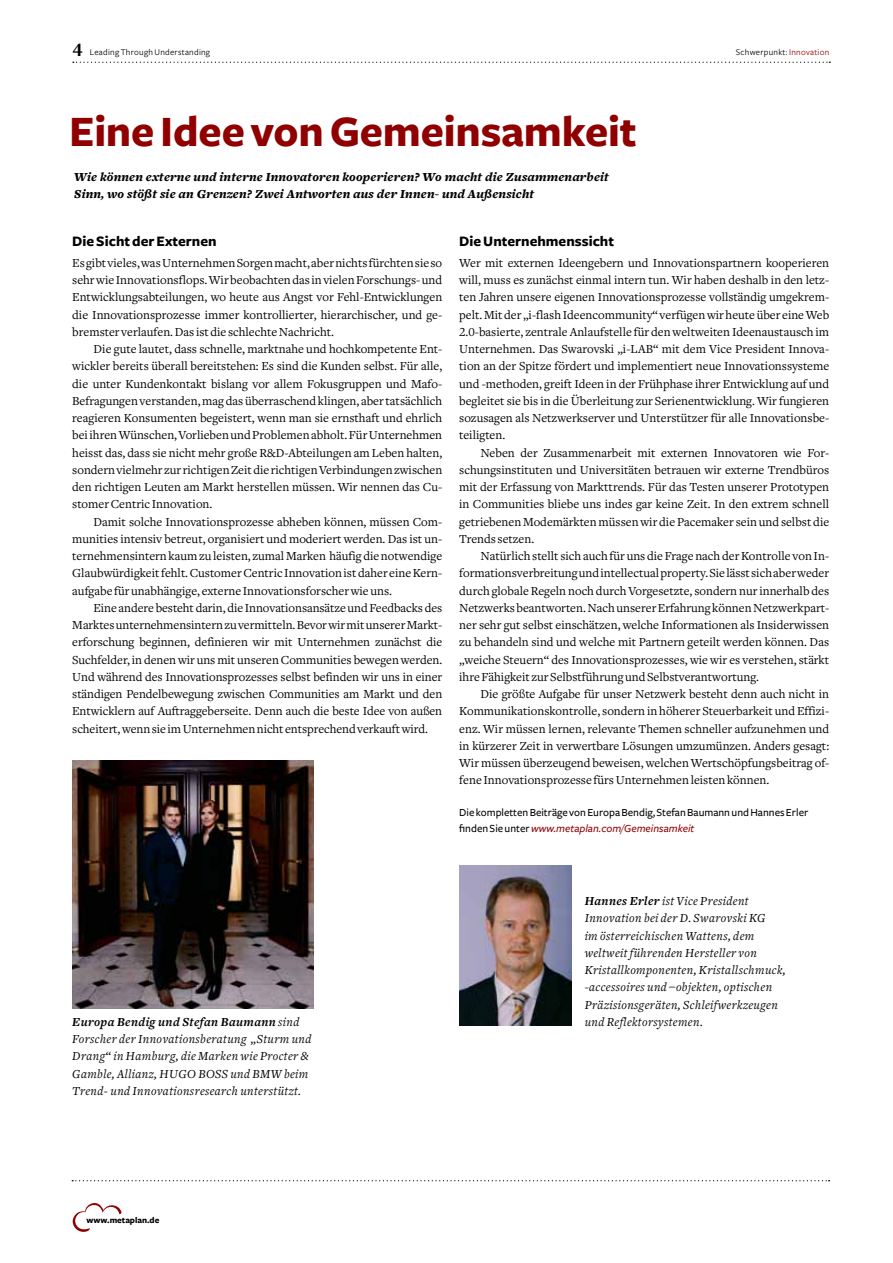
<style>
.page{position:relative;width:893px;height:1263px;background:#fff}
.page>*{position:absolute;margin:0;border:0;box-sizing:border-box;transform-origin:0 0}
.t1{font:700 45px "Freight Sans";letter-spacing:-.005em;color:#900000}
.t2{font:700 15px "Freight Sans";color:#000}
.t3{font:12.75px/17.2px "Freight Text";color:#000;text-align:justify}
.t4{font:italic 12.75px/17.2px "Freight Text";letter-spacing:.03em;color:#000}
.t5{font:italic 900 12.75px/17.2px "Freight Text";letter-spacing:.015em;color:#000}
.t6{font:500 11.25px/15.8px "Freight Sans";color:#000}
.t7{font:9px "Freight Sans";letter-spacing:.03em;color:#000}
.t8{font:700 9px "Freight Sans";color:#000}
.s1{font-family:"Freight Text";font-weight:900;font-size:19.5px}
.s2{color:#900000}
.s3{font-style:italic;color:#900000}
.s4{font-weight:700}
</style>
<div class="page">
<svg style="left:73px;top:1203px;width:49px;height:29px"></svg>
<svg style="left:72px;top:1180px;width:758px;height:1px"></svg>
<svg style="left:73px;top:62px;width:757px;height:1px"></svg>
<img style="left:72px;top:761px;width:242px;height:248px">
<img style="left:459px;top:866px;width:113px;height:159px">
<p class="t7" style="left:73px;top:48px;width:139px"><span class="s1">4</span> Leading Through Understanding</p>
<p class="t7" style="left:736px;top:48px;width:95px">Schwerpunkt: <span class="s2">Innovation</span></p>
<h1 class="t1" style="left:69px;top:107px;width:569px">Eine Idee von Gemeinsamkeit</h1>
<p class="t5" style="left:74px;top:168px;width:536px">Wie können externe und interne Innovatoren kooperieren? Wo macht die Zusammenarbeit<br>Sinn, wo stößt sie an Grenzen? Zwei Antworten aus der Innen- und Außensicht</p>
<p class="t2" style="left:72px;top:233px;width:146px">Die Sicht der Externen</p>
<p class="t3" style="left:72px;top:254px;width:371px">Es gibt vieles, was Unternehmen Sorgen macht, aber nichts fürchten sie so sehr wie Innovationsflops. Wir beobachten das in vielen Forschungs- und Entwicklungsabteilungen, wo heute aus Angst vor Fehl-Entwicklungen die Innovationsprozesse immer kontrollierter, hierarchischer, und ge&shy;bremster verlaufen. Das ist die schlechte Nachricht.</p>
<p class="t3" style="left:72px;top:341px;width:371px;text-indent:21px">Die gute lautet, dass schnelle, marktnahe und hochkompetente Ent&shy;wickler bereits überall bereitstehen: Es sind die Kunden selbst. Für alle, die unter Kundenkontakt bislang vor allem Fokusgruppen und Mafo-Befragungen verstanden, mag das überraschend klingen, aber tatsächlich reagieren Konsumenten begeistert, wenn man sie ernsthaft und ehrlich bei ihren Wünschen, Vorlieben und Problemen abholt. Für Unternehmen heisst das, dass sie nicht mehr große R&amp;D-Abteilungen am Leben halten, sondern vielmehr zur richtigen Zeit die richtigen Verbindungen zwischen den richtigen Leuten am Markt herstellen müssen. Wir nennen das Cu&shy;stomer Centric Innovation.</p>
<p class="t3" style="left:72px;top:513px;width:371px;text-indent:21px">Damit solche Innovationsprozesse abheben können, müssen Com&shy;munities intensiv betreut, organisiert und moderiert werden. Das ist un&shy;ternehmensintern kaum zu leisten, zumal Marken häufig die notwendige Glaubwürdigkeit fehlt. Customer Centric Innovation ist daher eine Kern&shy;aufgabe für unabhängige, externe Innovationsforscher wie uns.</p>
<p class="t3" style="left:72px;top:599px;width:371px;text-indent:21px">Eine andere besteht darin, die Innovationsansätze und Feedbacks des Marktes unternehmensintern zu vermitteln. Bevor wir mit unserer Markt&shy;erforschung beginnen, definieren wir mit Unternehmen zunächst die Suchfelder, in denen wir uns mit unseren Communities bewegen werden.<br>Und während des Innovationsprozesses selbst befinden wir uns in einer ständigen Pendelbewegung zwischen Communities am Markt und den Entwicklern auf Auftraggeberseite. Denn auch die beste Idee von außen scheitert, wenn sie im Unternehmen nicht entsprechend verkauft wird.</p>
<p class="t2" style="left:459px;top:233px;width:156px">Die Unternehmenssicht</p>
<p class="t3" style="left:459px;top:254px;width:371px">Wer mit externen Ideengebern und Innovationspartnern kooperieren will, muss es zunächst einmal intern tun. Wir haben deshalb in den letz&shy;ten Jahren unsere eigenen Innovationsprozesse vollständig umgekrem&shy;pelt. Mit der „i-flash Ideencommunity“ verfügen wir heute über eine Web 2.0-basierte, zentrale Anlaufstelle für den weltweiten Ideenaustausch im Unternehmen. Das Swarovski „i-LAB“ mit dem Vice President Innova&shy;tion an der Spitze fördert und implementiert neue Innovationssysteme und -methoden, greift Ideen in der Frühphase ihrer Entwicklung auf und begleitet sie bis in die Überleitung zur Serienentwicklung. Wir fungieren sozusagen als Netzwerkserver und Unterstützer für alle Innovationsbe&shy;teiligten.</p>
<p class="t3" style="left:459px;top:444px;width:371px;text-indent:21px">Neben der Zusammenarbeit mit externen Innovatoren wie For&shy;schungsinstituten und Universitäten betrauen wir externe Trendbüros mit der Erfassung von Markttrends. Für das Testen unserer Prototypen in Communities bliebe uns indes gar keine Zeit. In den extrem schnell getriebenen Modemärkten müssen wir die Pacemaker sein und selbst die Trends setzen.</p>
<p class="t3" style="left:459px;top:548px;width:371px;text-indent:21px">Natürlich stellt sich auch für uns die Frage nach der Kontrolle von In&shy;formationsverbreitung und intellectual property. Sie lässt sich aber weder durch globale Regeln noch durch Vorgesetzte, sondern nur innerhalb des Netzwerks beantworten. Nach unserer Erfahrung können Netzwerkpart&shy;ner sehr gut selbst einschätzen, welche Informationen als Insiderwissen zu behandeln sind und welche mit Partnern geteilt werden können. Das „weiche Steuern“ des Innovationsprozesses, wie wir es verstehen, stärkt ihre Fähigkeit zur Selbstführung und Selbstverantwortung.</p>
<p class="t3" style="left:459px;top:686px;width:371px;text-indent:21px">Die größte Aufgabe für unser Netzwerk besteht denn auch nicht in Kommunikationskontrolle, sondern in höherer Steuerbarkeit und Effizi&shy;enz. Wir müssen lernen, relevante Themen schneller aufzunehmen und in kürzerer Zeit in verwertbare Lösungen umzumünzen. Anders gesagt:<br>Wir müssen überzeugend beweisen, welchen Wertschöpfungsbeitrag of&shy;fene Innovationsprozesse fürs Unternehmen leisten können.</p>
<p class="t6" style="left:459px;top:804px;width:351px">Die kompletten Beiträge von Europa Bendig, Stefan Baumann und Hannes Erler finden Sie unter <span class="s3">www.metaplan.com/Gemeinsamkeit</span></p>
<p class="t4" style="left:72px;top:1013px;width:241px"><span class="s4">Europa Bendig und Stefan Baumann</span> sind Forscher der Innovationsberatung „Sturm und Drang“ in Hamburg, die Marken wie Procter &amp; Gamble, Allianz, HUGO BOSS und BMW beim Trend- und Innovationsresearch unterstützt.</p>
<p class="t4" style="left:585px;top:893px;width:203px"><span class="s4">Hannes Erler</span> ist Vice President Innovation bei der D. Swarovski KG<br>im österreichischen Wattens, dem weltweit führenden Hersteller von Kristallkomponenten, Kristallschmuck, -accessoires und –objekten, optischen Präzisionsgeräten, Schleifwerkzeugen und Reflektorsystemen.</p>
<p class="t8" style="left:87px;top:1215px;width:74px">www.metaplan.de</p>
</div>
